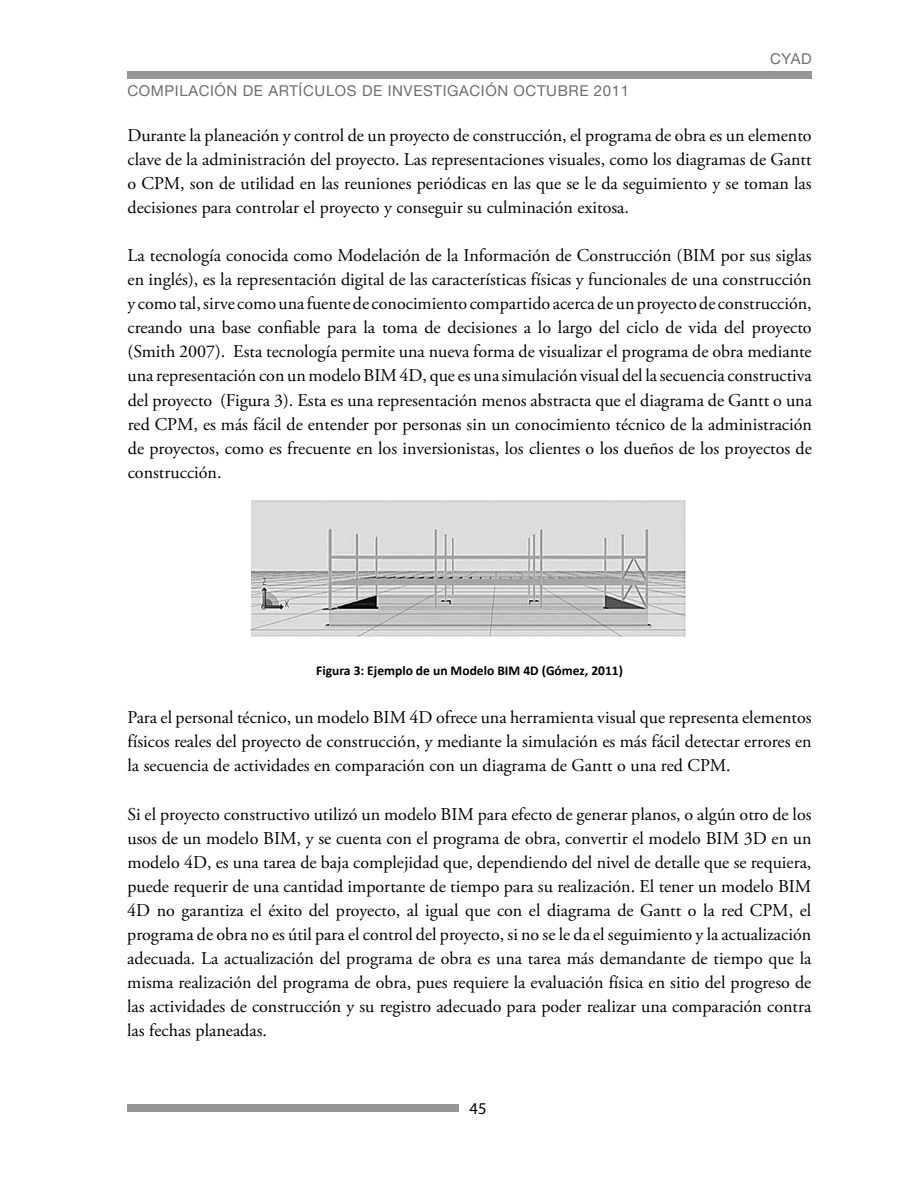
<style>
.page{position:relative;width:918px;height:1188px;background:#fff}
.page>*{position:absolute;margin:0;border:0;box-sizing:border-box;transform-origin:0 0}
.t1{font:18px/24.2px "Adobe Garamond Pro";color:#000;text-align:justify}
.t2{font:16.5px "Myriad Pro";color:#000}
.t3{font:15px "Helvetica Neue LT Std";letter-spacing:.04em;color:#6d6e71}
.t4{font:700 13.5px "Calibri";color:#000}
</style>
<div class="page">
<div style="left:128px;top:71px;width:684px;height:8px;background:#939598"></div>
<div style="left:128px;top:1104px;width:331px;height:8px;background:#939598"></div>
<img style="left:252px;top:500px;width:434px;height:137px">
<p class="t3" style="left:128px;top:81px;width:503px">COMPILACIÓN DE ARTÍCULOS DE INVESTIGACIÓN OCTUBRE 2011</p>
<p class="t3" style="left:770px;top:50px;width:43px">CYAD</p>
<p class="t1" style="left:128px;top:123px;width:686px">Durante la planeación y control de un proyecto de construcción, el programa de obra es un elemento clave de la administración del proyecto. Las representaciones visuales, como los diagramas de Gantt o CPM, son de utilidad en las reuniones periódicas en las que se le da seguimiento y se toman las decisiones para controlar el proyecto y conseguir su culminación exitosa.</p>
<p class="t1" style="left:128px;top:244px;width:686px">La tecnología conocida como Modelación de la Información de Construcción (BIM por sus siglas en inglés), es la representación digital de las características físicas y funcionales de una construcción y como tal,sirve como una fuente de conocimiento compartido acerca de un proyecto de construcción, creando una base confiable para la toma de decisiones a lo largo del ciclo de vida del proyecto (Smith 2007). Esta tecnología permite una nueva forma de visualizar el programa de obra mediante una representación con unmodeloBIM4D, quees una simulación visual del la secuencia constructiva del proyecto (Figura 3). Esta es una representación menos abstracta que el diagrama de Gantt o una red CPM, es más fácil de entender por personas sin un conocimiento técnico de la administración de proyectos, como es frecuente en los inversionistas, los clientes o los dueños de los proyectos de construcción.</p>
<p class="t4" style="left:316px;top:662px;width:308px">Figura 3: Ejemplo de un Modelo BIM 4D (Gómez, 2011)</p>
<p class="t1" style="left:128px;top:706px;width:686px">Para el personal técnico, un modelo BIM 4D ofrece una herramienta visual que representa elementos físicos reales del proyecto de construcción, y mediante la simulación es más fácil detectar errores en la secuencia de actividades en comparación con un diagrama de Gantt o una red CPM.</p>
<p class="t1" style="left:127px;top:802px;width:686px">Si el proyecto constructivo utilizó un modelo BIM para efecto de generar planos, o algún otro de los usos de un modelo BIM, y se cuenta con el programa de obra, convertir el modelo BIM 3D en un modelo 4D, es una tarea de baja complejidad que, dependiendo del nivel de detalle que se requiera, puede requerir de una cantidad importante de tiempo para su realización. El tener un modelo BIM 4D no garantiza el éxito del proyecto, al igual que con el diagrama de Gantt o la red CPM, el programa de obra no es útil para el control del proyecto, si no se le da el seguimiento y la actualización adecuada. La actualización del programa de obra es una tarea más demandante de tiempo que la misma realización del programa de obra, pues requiere la evaluación física en sitio del progreso de las actividades de construcción y su registro adecuado para poder realizar una comparación contra las fechas planeadas.</p>
<p class="t2" style="left:470px;top:1098px;width:18px">45</p>
</div>
